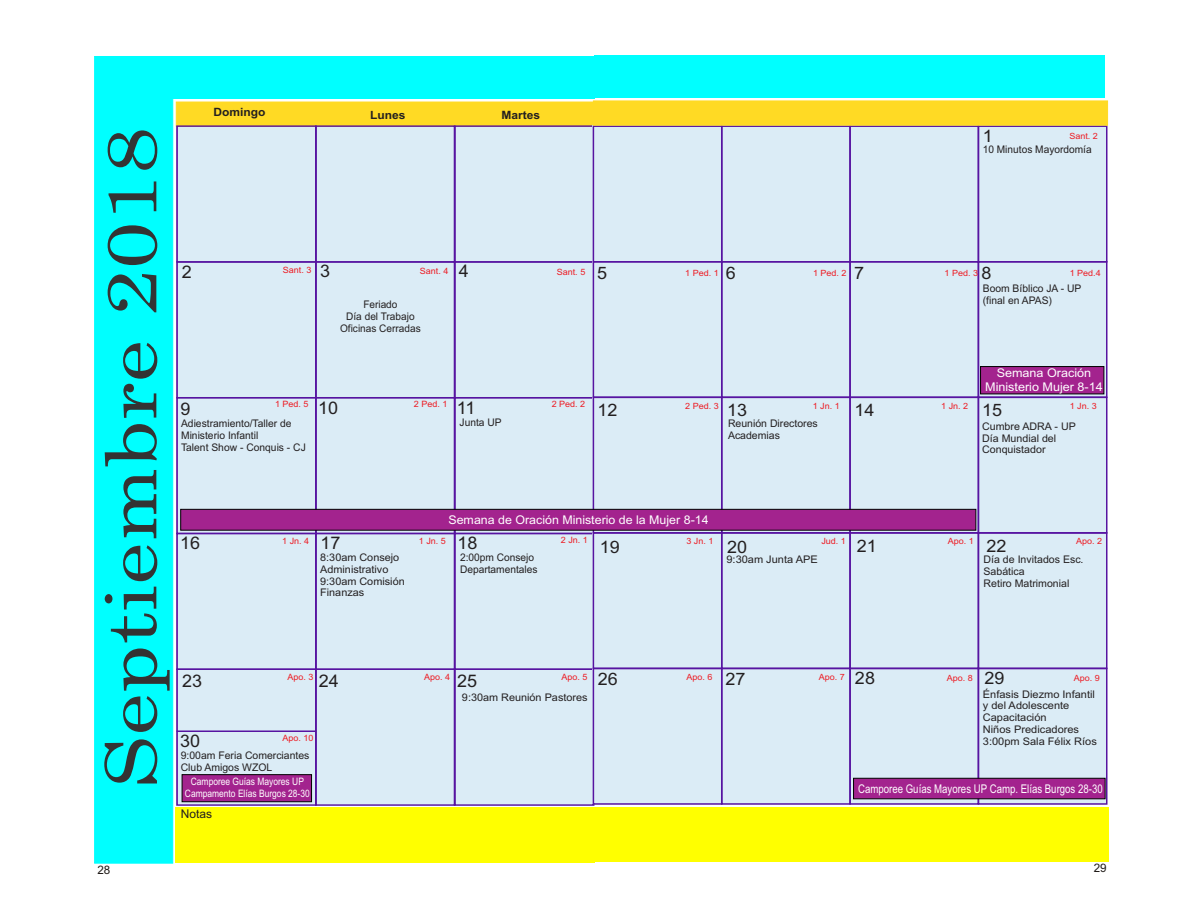
<style>
.page{position:relative;width:1188px;height:918px;background:#fff}
.page>*{position:absolute;margin:0;border:0;box-sizing:border-box;transform-origin:0 0}
.t1{font:70.65px "Century";color:#333;scale:1.2 1}
.t2{font:17.4px "Arial";color:#231f20}
.t3{font:17.1px "Arial";color:#231f20;scale:1.05 1}
.t4{font:12px "Arial";color:#fff;scale:.8 1}
.t5{font:12px "Arial";color:#fff}
.t6{font:12px/13.4px "Arial";color:#fff;text-align:center;scale:1.05 1}
.t7{font:12px "Arial";color:#231f20}
.t8{font:11.7px "Arial";color:#1f1a17}
.t9{font:700 11.4px "Arial";color:#231f20;scale:1.05 1}
.t10{font:10.5px/11.7px "Arial";color:#231f20}
.t11{font:10.5px/11.7px "Arial";color:#231f20;scale:1.05 1}
.t12{font:10.5px/11.7px "Arial";color:#231f20;text-align:center;scale:.96 1}
.t13{font:10.2px/11.4px "Arial";color:#fff;text-align:center;scale:.82 1}
.t14{font:8.7px "Arial";color:#ed1c24}
.t15{font:8.55px "Arial";color:#ed1c24;scale:1.05 1}
</style>
<div class="page">
<div style="left:178px;top:126px;width:416px;height:680px;background:#dbecf6"></div>
<div style="left:160px;top:56px;width:434px;height:43px;background:#0ff"></div>
<svg style="left:94px;top:56px;width:80px;height:808px;background:#04ffff"></svg>
<div style="left:175px;top:807px;width:419px;height:56px;background:#ff0"></div>
<div style="left:176px;top:125px;width:141px;height:138px;border:2px solid #5714a1"></div>
<div style="left:176px;top:261px;width:141px;height:137px;border:2px solid #5714a1"></div>
<div style="left:176px;top:397px;width:141px;height:137px;border:2px solid #5714a1"></div>
<div style="left:176px;top:533px;width:141px;height:137px;border:2px solid #5714a1"></div>
<div style="left:176px;top:668px;width:141px;height:138px;border:2px solid #5714a1"></div>
<div style="left:315px;top:125px;width:140px;height:138px;border:2px solid #5714a1"></div>
<div style="left:315px;top:261px;width:140px;height:137px;border:2px solid #5714a1"></div>
<div style="left:315px;top:397px;width:140px;height:137px;border:2px solid #5714a1"></div>
<div style="left:315px;top:533px;width:140px;height:137px;border:2px solid #5714a1"></div>
<div style="left:315px;top:668px;width:140px;height:138px;border:2px solid #5714a1"></div>
<div style="left:454px;top:125px;width:140px;height:138px;border:2px solid #5714a1"></div>
<div style="left:454px;top:261px;width:140px;height:137px;border:2px solid #5714a1"></div>
<div style="left:454px;top:397px;width:140px;height:137px;border:2px solid #5714a1"></div>
<div style="left:454px;top:533px;width:140px;height:137px;border:2px solid #5714a1"></div>
<div style="left:454px;top:668px;width:140px;height:138px;border:2px solid #5714a1"></div>
<svg style="left:181px;top:774px;width:131px;height:28px;background:#962284"></svg>
<hr style="left:177px;top:731px;width:139px;height:1px;background:#5714a1">
<div style="left:593px;top:125px;width:513px;height:679px;background:#dbecf6"></div>
<div style="left:593px;top:261px;width:129px;height:137px;border:2px solid #5714a1"></div>
<div style="left:593px;top:397px;width:129px;height:137px;border:2px solid #5714a1"></div>
<div style="left:593px;top:532px;width:129px;height:137px;border:2px solid #5714a1"></div>
<div style="left:593px;top:668px;width:129px;height:137px;border:2px solid #5714a1"></div>
<div style="left:721px;top:125px;width:130px;height:138px;border:2px solid #5714a1"></div>
<div style="left:721px;top:261px;width:130px;height:137px;border:2px solid #5714a1"></div>
<div style="left:721px;top:397px;width:130px;height:137px;border:2px solid #5714a1"></div>
<div style="left:721px;top:532px;width:130px;height:137px;border:2px solid #5714a1"></div>
<div style="left:721px;top:668px;width:130px;height:137px;border:2px solid #5714a1"></div>
<div style="left:849px;top:125px;width:130px;height:138px;border:2px solid #5714a1"></div>
<div style="left:849px;top:261px;width:130px;height:137px;border:2px solid #5714a1"></div>
<div style="left:849px;top:397px;width:130px;height:137px;border:2px solid #5714a1"></div>
<div style="left:849px;top:532px;width:130px;height:137px;border:2px solid #5714a1"></div>
<div style="left:849px;top:668px;width:130px;height:137px;border:2px solid #5714a1"></div>
<div style="left:978px;top:125px;width:130px;height:138px;border:2px solid #5714a1"></div>
<div style="left:978px;top:261px;width:130px;height:137px;border:2px solid #5714a1"></div>
<div style="left:978px;top:397px;width:130px;height:137px;border:2px solid #5714a1"></div>
<div style="left:978px;top:532px;width:130px;height:137px;border:2px solid #5714a1"></div>
<div style="left:978px;top:668px;width:130px;height:137px;border:2px solid #5714a1"></div>
<div style="left:594px;top:55px;width:511px;height:43px;background:#0ff"></div>
<div style="left:593px;top:807px;width:515px;height:55px;background:#ff0"></div>
<svg style="left:176px;top:100px;width:932px;height:27px;background:#f7d232"></svg>
<svg style="left:980px;top:366px;width:125px;height:29px;background:#962584"></svg>
<svg style="left:853px;top:778px;width:253px;height:22px;background:#962785"></svg>
<svg style="left:180px;top:509px;width:797px;height:22px;background:#952283"></svg>
<h1 class="t1" style="left:104px;top:789px;width:553px;rotate:-90deg">Septiembre 2018</h1>
<p class="t9" style="left:214px;top:108px;width:51px">Domingo</p>
<p class="t9" style="left:370px;top:110px;width:35px">Lunes</p>
<p class="t9" style="left:501px;top:110px;width:38px">Martes</p>
<h3 class="t3" style="left:983px;top:130px;width:11px">1</h3>
<p class="t15" style="left:1069px;top:133px;width:29px">Sant. 2</p>
<p class="t10" style="left:983px;top:145px;width:110px">10 Minutos Mayordomía</p>
<h2 class="t2" style="left:182px;top:265px;width:12px">2</h2>
<h2 class="t2" style="left:320px;top:264px;width:12px">3</h2>
<h2 class="t2" style="left:459px;top:264px;width:12px">4</h2>
<p class="t14" style="left:283px;top:267px;width:30px">Sant. 3</p>
<p class="t14" style="left:420px;top:268px;width:30px">Sant. 4</p>
<p class="t14" style="left:557px;top:268px;width:30px">Sant. 5</p>
<h3 class="t3" style="left:597px;top:266px;width:11px">5</h3>
<p class="t15" style="left:685px;top:270px;width:33px">1 Ped. 1</p>
<h3 class="t3" style="left:726px;top:266px;width:11px">6</h3>
<p class="t15" style="left:813px;top:270px;width:33px">1 Ped. 2</p>
<h3 class="t3" style="left:854px;top:266px;width:11px">7</h3>
<h3 class="t3" style="left:982px;top:267px;width:11px">8</h3>
<p class="t15" style="left:945px;top:270px;width:33px">1 Ped. 3</p>
<p class="t15" style="left:1070px;top:270px;width:31px">1 Ped.4</p>
<p class="t12" style="left:340px;top:300px;width:86px">Feriado<br>Día del Trabajo<br>Oficinas Cerradas</p>
<p class="t10" style="left:983px;top:283px;width:100px">Boom Bíblico JA - UP (final en APAS)</p>
<h2 class="t2" style="left:181px;top:403px;width:12px">9</h2>
<p class="t14" style="left:275px;top:401px;width:35px">1 Ped. 5</p>
<p class="t14" style="left:414px;top:401px;width:35px">2 Ped. 1</p>
<h2 class="t2" style="left:318px;top:402px;width:22px">10</h2>
<h2 class="t2" style="left:457px;top:402px;width:20px">11</h2>
<p class="t10" style="left:181px;top:419px;width:126px">Adiestramiento/Taller de<br>Ministerio Infantil<br>Talent Show - Conquis - CJ</p>
<p class="t10" style="left:460px;top:417px;width:44px">Junta UP</p>
<p class="t14" style="left:552px;top:401px;width:35px">2 Ped. 2</p>
<h3 class="t3" style="left:598px;top:404px;width:21px">12</h3>
<p class="t15" style="left:685px;top:403px;width:33px">2 Ped. 3</p>
<h3 class="t3" style="left:727px;top:404px;width:21px">13</h3>
<p class="t15" style="left:813px;top:403px;width:27px">1 Jn. 1</p>
<p class="t10" style="left:728px;top:418px;width:91px">Reunión Directores<br>Academias</p>
<h3 class="t3" style="left:854px;top:404px;width:21px">14</h3>
<p class="t15" style="left:941px;top:403px;width:27px">1 Jn. 2</p>
<p class="t6" style="left:985px;top:367px;width:114px">Semana Oración<br>Ministerio Mujer 8-14</p>
<p class="t10" style="left:982px;top:421px;width:95px">Cumbre ADRA - UP<br>Día Mundial del<br>Conquistador</p>
<p class="t15" style="left:1070px;top:403px;width:27px">1 Jn. 3</p>
<h3 class="t3" style="left:982px;top:404px;width:21px">15</h3>
<h2 class="t2" style="left:180px;top:536px;width:22px">16</h2>
<p class="t14" style="left:282px;top:538px;width:29px">1 Jn. 4</p>
<h2 class="t2" style="left:321px;top:536px;width:22px">17</h2>
<p class="t10" style="left:320px;top:553px;width:86px">8:30am Consejo<br>Administrativo<br>9:30am Comisión<br>Finanzas</p>
<p class="t5" style="left:448px;top:515px;width:262px">Semana de Oración Ministerio de la Mujer 8-14</p>
<p class="t14" style="left:419px;top:538px;width:29px">1 Jn. 5</p>
<h2 class="t2" style="left:458px;top:536px;width:22px">18</h2>
<p class="t10" style="left:460px;top:552px;width:79px">2:00pm Consejo<br>Departamentales</p>
<p class="t14" style="left:561px;top:537px;width:29px">2 Jn. 1</p>
<h3 class="t3" style="left:600px;top:540px;width:21px">19</h3>
<p class="t15" style="left:686px;top:538px;width:27px">3 Jn. 1</p>
<h3 class="t3" style="left:727px;top:540px;width:21px">20</h3>
<p class="t15" style="left:821px;top:538px;width:25px">Jud. 1</p>
<p class="t11" style="left:726px;top:555px;width:89px">9:30am Junta APE</p>
<h3 class="t3" style="left:857px;top:540px;width:21px">21</h3>
<p class="t15" style="left:948px;top:538px;width:26px">Apo. 1</p>
<h3 class="t3" style="left:986px;top:540px;width:21px">22</h3>
<p class="t15" style="left:1076px;top:538px;width:26px">Apo. 2</p>
<p class="t10" style="left:984px;top:555px;width:102px">Día de Invitados Esc.<br>Sabática<br>Retiro Matrimonial</p>
<p class="t14" style="left:288px;top:674px;width:28px">Apo. 3</p>
<h2 class="t2" style="left:182px;top:674px;width:22px">23</h2>
<h2 class="t2" style="left:319px;top:674px;width:22px">24</h2>
<h2 class="t2" style="left:180px;top:735px;width:22px">30</h2>
<p class="t14" style="left:283px;top:735px;width:33px">Apo. 10</p>
<p class="t10" style="left:181px;top:750px;width:130px">9:00am Feria Comerciantes<br>Club Amigos WZOL</p>
<p class="t13" style="left:185px;top:777px;width:154px">Camporee Guías Mayores UP<br>Campamento Elías Burgos 28-30</p>
<p class="t7" style="left:181px;top:809px;width:33px">Notas</p>
<p class="t14" style="left:424px;top:674px;width:28px">Apo. 4</p>
<p class="t14" style="left:562px;top:674px;width:28px">Apo. 5</p>
<h2 class="t2" style="left:457px;top:674px;width:22px">25</h2>
<p class="t10" style="left:462px;top:693px;width:127px">9:30am Reunión Pastores</p>
<h3 class="t3" style="left:598px;top:672px;width:21px">26</h3>
<h3 class="t3" style="left:855px;top:672px;width:21px">28</h3>
<h3 class="t3" style="left:985px;top:672px;width:21px">29</h3>
<h3 class="t3" style="left:725px;top:672px;width:21px">27</h3>
<p class="t15" style="left:686px;top:674px;width:26px">Apo. 6</p>
<p class="t15" style="left:819px;top:674px;width:26px">Apo. 7</p>
<p class="t15" style="left:947px;top:674px;width:26px">Apo. 8</p>
<p class="t15" style="left:1074px;top:675px;width:26px">Apo. 9</p>
<p class="t11" style="left:983px;top:689px;width:110px">Énfasis Diezmo Infantil y del Adolescente<br>Capacitación<br>Niños Predicadores<br>3:00pm Sala Félix Ríos</p>
<p class="t4" style="left:858px;top:784px;width:307px">Camporee Guías Mayores UP Camp. Elías Burgos 28-30</p>
<p class="t8" style="left:97px;top:865px;width:14px">28</p>
<p class="t8" style="left:1094px;top:864px;width:14px">29</p>
</div>
